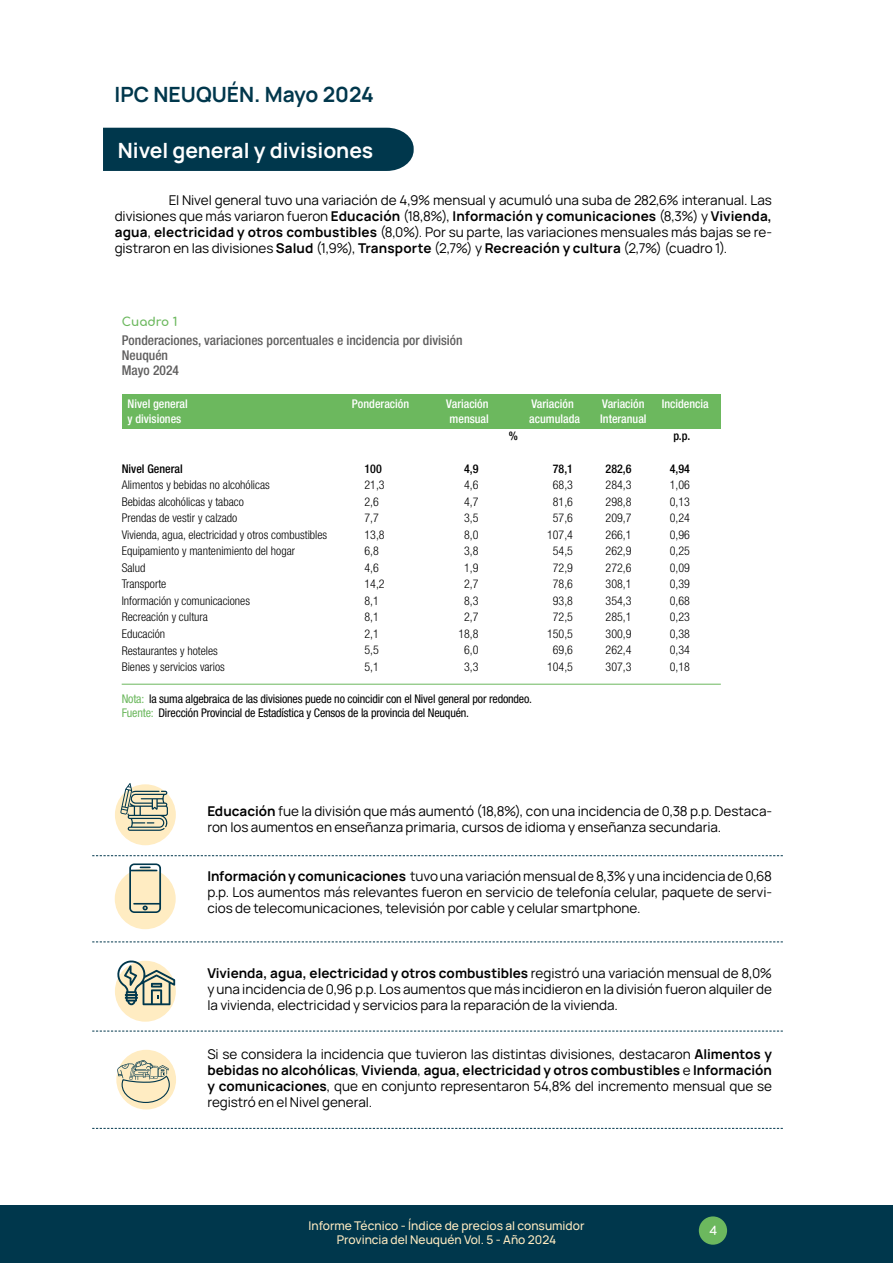
<style>
.page{position:relative;width:893px;height:1263px;background:#fff}
.page>*{position:absolute;margin:0;border:0;box-sizing:border-box;transform-origin:0 0}
.t1{font:700 21px "Manrope";color:#fff}
.t2{font:700 21px "Manrope";color:#00374c}
.t3{font:13.5px/16.2px "Manrope";letter-spacing:-.005em;color:#000;text-align:justify}
.t4{font:500 condensed 13.5px/15px "Helvetica Neue LT Std";color:#5f5e5e}
.t5{font:300 condensed 12px/16.5px "Helvetica Neue LT Std";color:#000}
.t6{font:condensed 12px/13.5px "Helvetica Neue LT Std";letter-spacing:-.015em;color:#000}
.t7{font:500 condensed 12px "Helvetica Neue LT Std";color:#fff}
.t8{font:500 12px/14.4px "Manrope";color:#ffecc2;text-align:center}
.t9{font:500 condensed 12px "Helvetica Neue LT Std";color:#000}
.t10{font:700 12px "Comfortaa";color:#6cb85e}
.t11{font:700 12px "Comfortaa";color:#fff}
.s1{font-weight:700}
.s2{color:#6cb85e}
</style>
<div class="page">
<div style="left:0;top:1205px;width:893px;height:58px;background:#00374c"></div>
<div style="left:699px;top:1216px;width:28px;height:29px;background:#6cb85e;border-radius:50%"></div>
<div style="left:103px;top:128px;width:311px;height:43px;background:#00374c"></div>
<div style="left:122px;top:394px;width:599px;height:34px;background:#6cb85e"></div>
<hr style="left:122px;top:684px;width:599px;height:1px;background:#6cb85e">
<svg style="left:92px;top:855px;width:691px;height:1px"></svg>
<svg style="left:92px;top:941px;width:691px;height:1px"></svg>
<div style="left:115px;top:961px;width:61px;height:61px;background:#ffecc2;border-radius:50%"></div>
<svg style="left:116px;top:960px;width:59px;height:45px"></svg>
<div style="left:115px;top:868px;width:61px;height:61px;background:#ffecc2;border-radius:50%"></div>
<svg style="left:129px;top:863px;width:32px;height:50px"></svg>
<div style="left:115px;top:784px;width:61px;height:61px;background:#ffecc2;border-radius:50%"></div>
<svg style="left:120px;top:783px;width:48px;height:48px"></svg>
<svg style="left:92px;top:1031px;width:691px;height:1px"></svg>
<svg style="left:92px;top:1128px;width:691px;height:1px"></svg>
<div style="left:116px;top:1050px;width:60px;height:59px;background:#ffecc2;border-radius:50%"></div>
<svg style="left:117px;top:1060px;width:53px;height:43px"></svg>
<h1 class="t2" style="left:115px;top:77px;width:261px">IPC NEUQUÉN. Mayo 2024</h1>
<h1 class="t1" style="left:118px;top:132px;width:257px">Nivel general y divisiones</h1>
<p class="t3" style="left:115px;top:191px;width:659px;text-indent:54px">El Nivel general tuvo una variación de 4,9% mensual y acumuló una suba de 282,6% interanual. Las divisiones que más variaron fueron <span class="s1">Educación</span> (18,8%), <span class="s1">Información y comunicaciones</span> (8,3%) y <span class="s1">Vivienda, agua</span>, <span class="s1">electricidad y otros combustibles</span> (8,0%). Por su parte, las variaciones mensuales más bajas se re&shy;gistraron en las divisiones <span class="s1">Salud</span> (1,9%), <span class="s1">Transporte</span> (2,7%) y <span class="s1">Recreación y cultura</span> (2,7%) (cuadro 1).</p>
<p class="t10" style="left:122px;top:311px;width:57px">Cuadro 1</p>
<p class="t4" style="left:122px;top:332px;width:342px">Ponderaciones, variaciones porcentuales e incidencia por división<br>Neuquén<br>Mayo 2024</p>
<p class="t7" style="left:127px;top:397px;width:62px">Nivel general</p>
<p class="t7" style="left:352px;top:397px;width:59px">Ponderación</p>
<p class="t7" style="left:446px;top:397px;width:44px">Variación</p>
<p class="t7" style="left:531px;top:397px;width:44px">Variación</p>
<p class="t7" style="left:602px;top:397px;width:44px">Variación</p>
<p class="t7" style="left:662px;top:397px;width:49px">Incidencia</p>
<p class="t7" style="left:127px;top:412px;width:55px">y divisiones</p>
<p class="t7" style="left:450px;top:412px;width:41px">mensual</p>
<p class="t7" style="left:529px;top:412px;width:52px">acumulada</p>
<p class="t7" style="left:600px;top:412px;width:48px">Interanual</p>
<p class="t9" style="left:509px;top:429px;width:11px">%</p>
<p class="t9" style="left:673px;top:429px;width:18px">p.p.</p>
<p class="t9" style="left:122px;top:462px;width:63px">Nivel General</p>
<p class="t5" style="left:122px;top:477px;width:207px">Alimentos y bebidas no alcohólicas<br>Bebidas alcohólicas y tabaco<br>Prendas de vestir y calzado<br>Vivienda, agua, electricidad y otros combustibles<br>Equipamiento y mantenimiento del hogar<br>Salud<br>Transporte<br>Información y comunicaciones<br>Recreación y cultura<br>Educación<br>Restaurantes y hoteles<br>Bienes y servicios varios</p>
<p class="t9" style="left:364px;top:461px;width:19px">100</p>
<p class="t9" style="left:464px;top:461px;width:16px">4,9</p>
<p class="t9" style="left:553px;top:461px;width:22px">78,1</p>
<p class="t9" style="left:606px;top:461px;width:27px">282,6</p>
<p class="t9" style="left:670px;top:461px;width:22px">4,94</p>
<p class="t5" style="left:364px;top:477px;width:22px">21,3</p>
<p class="t5" style="left:464px;top:477px;width:16px">4,6</p>
<p class="t5" style="left:553px;top:477px;width:22px">68,3</p>
<p class="t5" style="left:606px;top:477px;width:27px">284,3</p>
<p class="t5" style="left:670px;top:477px;width:22px">1,06</p>
<p class="t5" style="left:364px;top:493px;width:16px">2,6</p>
<p class="t5" style="left:464px;top:493px;width:16px">4,7</p>
<p class="t5" style="left:553px;top:493px;width:22px">81,6</p>
<p class="t5" style="left:606px;top:493px;width:27px">298,8</p>
<p class="t5" style="left:670px;top:493px;width:22px">0,13</p>
<p class="t5" style="left:364px;top:510px;width:16px">7,7</p>
<p class="t5" style="left:464px;top:510px;width:16px">3,5</p>
<p class="t5" style="left:553px;top:510px;width:22px">57,6</p>
<p class="t5" style="left:606px;top:510px;width:27px">209,7</p>
<p class="t5" style="left:670px;top:510px;width:22px">0,24</p>
<p class="t5" style="left:364px;top:526px;width:22px">13,8</p>
<p class="t5" style="left:464px;top:526px;width:16px">8,0</p>
<p class="t5" style="left:547px;top:526px;width:27px">107,4</p>
<p class="t5" style="left:606px;top:526px;width:27px">266,1</p>
<p class="t5" style="left:670px;top:526px;width:22px">0,96</p>
<p class="t5" style="left:364px;top:543px;width:16px">6,8</p>
<p class="t5" style="left:464px;top:543px;width:16px">3,8</p>
<p class="t5" style="left:553px;top:543px;width:22px">54,5</p>
<p class="t5" style="left:606px;top:543px;width:27px">262,9</p>
<p class="t5" style="left:670px;top:543px;width:22px">0,25</p>
<p class="t5" style="left:364px;top:559px;width:16px">4,6</p>
<p class="t5" style="left:464px;top:559px;width:16px">1,9</p>
<p class="t5" style="left:553px;top:559px;width:22px">72,9</p>
<p class="t5" style="left:606px;top:559px;width:27px">272,6</p>
<p class="t5" style="left:670px;top:559px;width:22px">0,09</p>
<p class="t5" style="left:364px;top:576px;width:22px">14,2</p>
<p class="t5" style="left:464px;top:576px;width:16px">2,7</p>
<p class="t5" style="left:553px;top:576px;width:22px">78,6</p>
<p class="t5" style="left:606px;top:576px;width:27px">308,1</p>
<p class="t5" style="left:670px;top:576px;width:22px">0,39</p>
<p class="t5" style="left:364px;top:592px;width:16px">8,1</p>
<p class="t5" style="left:464px;top:592px;width:16px">8,3</p>
<p class="t5" style="left:553px;top:592px;width:22px">93,8</p>
<p class="t5" style="left:606px;top:592px;width:27px">354,3</p>
<p class="t5" style="left:670px;top:592px;width:22px">0,68</p>
<p class="t5" style="left:364px;top:609px;width:16px">8,1</p>
<p class="t5" style="left:464px;top:609px;width:16px">2,7</p>
<p class="t5" style="left:553px;top:609px;width:22px">72,5</p>
<p class="t5" style="left:606px;top:609px;width:27px">285,1</p>
<p class="t5" style="left:670px;top:609px;width:22px">0,23</p>
<p class="t5" style="left:364px;top:625px;width:16px">2,1</p>
<p class="t5" style="left:458px;top:625px;width:22px">18,8</p>
<p class="t5" style="left:547px;top:625px;width:27px">150,5</p>
<p class="t5" style="left:606px;top:625px;width:27px">300,9</p>
<p class="t5" style="left:670px;top:625px;width:22px">0,38</p>
<p class="t5" style="left:364px;top:642px;width:16px">5,5</p>
<p class="t5" style="left:464px;top:642px;width:16px">6,0</p>
<p class="t5" style="left:553px;top:642px;width:22px">69,6</p>
<p class="t5" style="left:606px;top:642px;width:27px">262,4</p>
<p class="t5" style="left:670px;top:642px;width:22px">0,34</p>
<p class="t5" style="left:364px;top:658px;width:16px">5,1</p>
<p class="t5" style="left:464px;top:658px;width:16px">3,3</p>
<p class="t5" style="left:547px;top:658px;width:27px">104,5</p>
<p class="t5" style="left:606px;top:658px;width:27px">307,3</p>
<p class="t5" style="left:670px;top:658px;width:22px">0,18</p>
<p class="t6" style="left:122px;top:692px;width:412px"><span class="s2">Nota:</span> la suma algebraica de las divisiones puede no coincidir con el Nivel general por redondeo.<br><span class="s2">Fuente:</span> Dirección Provincial de Estadística y Censos de la provincia del Neuquén.</p>
<p class="t3" style="left:207px;top:802px;width:566px"><span class="s1">Educación</span> fue la división que más aumentó (18,8%), con una incidencia de 0,38 p.p. Destaca&shy;ron los aumentos en enseñanza primaria, cursos de idioma y enseñanza secundaria.</p>
<p class="t3" style="left:207px;top:867px;width:566px"><span class="s1">Información y comunicaciones</span> tuvo una variación mensual de 8,3% y una incidencia de 0,68 p.p. Los aumentos más relevantes fueron en servicio de telefonía celular, paquete de servi&shy;cios de telecomunicaciones, televisión por cable y celular smartphone.</p>
<p class="t3" style="left:207px;top:964px;width:566px"><span class="s1">Vivienda, agua, electricidad y otros combustibles</span> registró una variación mensual de 8,0% y una incidencia de 0,96 p.p. Los aumentos que más incidieron en la división fueron alquiler de la vivienda, electricidad y servicios para la reparación de la vivienda.</p>
<p class="t3" style="left:207px;top:1045px;width:566px">Si se considera la incidencia que tuvieron las distintas divisiones, destacaron <span class="s1">Alimentos y bebidas no alcohólicas</span>, <span class="s1">Vivienda</span>, <span class="s1">agua, electricidad y otros combustibles</span> e <span class="s1">Información y comunicaciones</span>, que en conjunto representaron 54,8% del incremento mensual que se registró en el Nivel general.</p>
<p class="t8" style="left:308px;top:1217px;width:278px">Informe Técnico - Índice de precios al consumidor<br>Provincia del Neuquén Vol. 5 - Año 2024</p>
<p class="t11" style="left:709px;top:1220px;width:9px">4</p>
</div>
